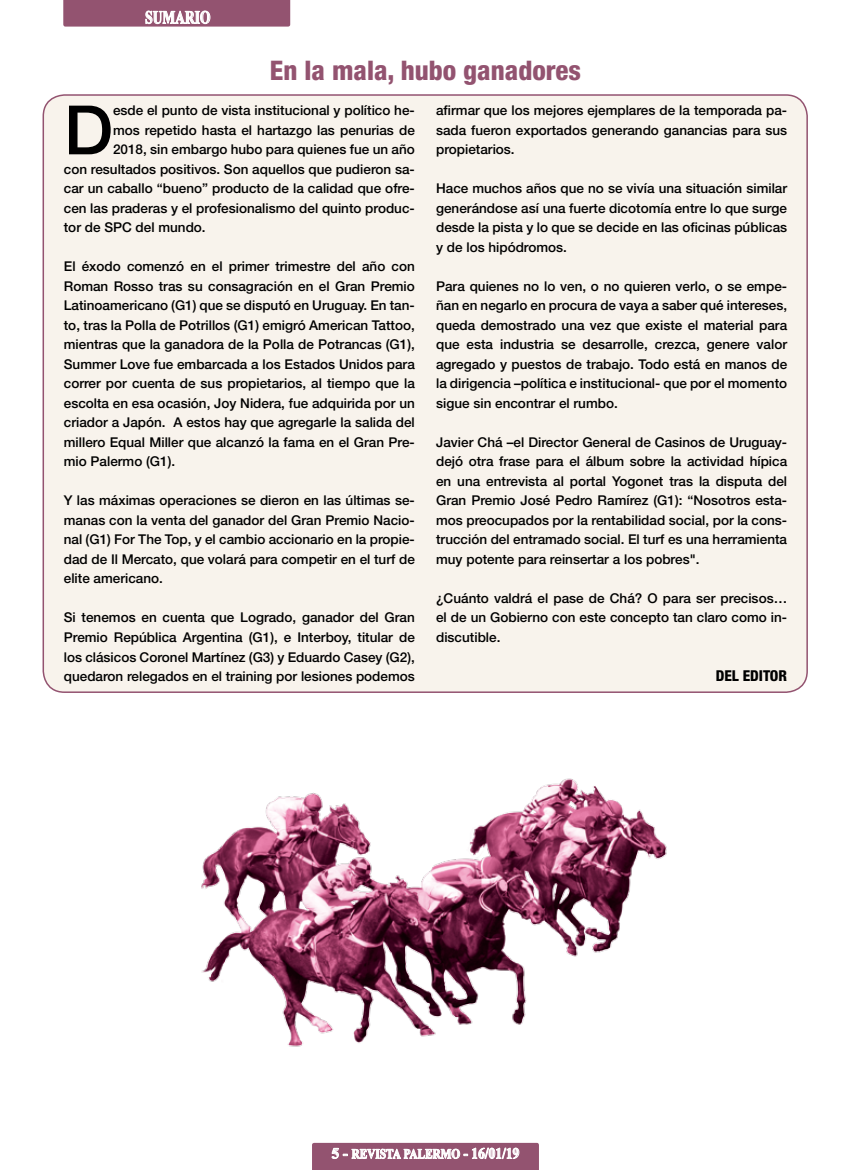
<style>
.page{position:relative;width:851px;height:1170px;background:#fff}
.page>*{position:absolute;margin:0;border:0;box-sizing:border-box;transform-origin:0 0}
.t1{font:500 68.1px "Helvetica Neue LT Std";color:#000}
.t2{font:800 condensed 27px "Helvetica Neue LT Std";color:#935370}
.t3{font:700 18px "Times New Roman";color:#fff;scale:.75 1}
.t4{font:800 condensed 15px "Helvetica Neue LT Std";color:#000}
.t5{font:500 13.5px/19.5px "Helvetica Neue LT Std";color:#000;text-align:justify}
.t6{font:700 13.5px "Times New Roman";color:#fff;scale:.83 1}
.s1{font-size:15px}
</style>
<div class="page">
<svg style="left:312px;top:1142px;width:227px;height:27px;background:#a6728a"></svg>
<svg style="left:63px;top:0;width:227px;height:27px;background:#9c617c"></svg>
<img style="left:201px;top:778px;width:466px;height:269px">
<div style="left:43px;top:95px;width:764px;height:597px;background:#f8f3ec;border-radius:21px"></div>
<h3 class="t3" style="left:145px;top:5px;width:88px">SUMARIO</h3>
<h2 class="t2" style="left:270px;top:54px;width:312px">En la mala, hubo ganadores</h2>
<h1 class="t1" style="left:64px;top:89px;width:51px">D</h1>
<p class="t5" style="left:113px;top:101px;width:303px">esde el punto de vista institucional y político he-</p>
<p class="t5" style="left:113px;top:120px;width:303px">mos repetido hasta el hartazgo las penurias de</p>
<p class="t5" style="left:113px;top:140px;width:303px">2018, sin embargo hubo para quienes fue un año</p>
<p class="t5" style="left:64px;top:159px;width:352px">con resultados positivos. Son aquellos que pudieron sa-</p>
<p class="t5" style="left:64px;top:179px;width:352px">car un caballo “bueno” producto de la calidad que ofre-</p>
<p class="t5" style="left:64px;top:198px;width:352px">cen las praderas y el profesionalismo del quinto produc-</p>
<p class="t5" style="left:64px;top:218px;width:143px">tor de SPC del mundo.</p>
<p class="t5" style="left:64px;top:257px;width:352px">El éxodo comenzó en el primer trimestre del año con Roman Rosso tras su consagración en el Gran Premio Latinoamericano (G1) que se disputó en Uruguay. En tan&shy;to, tras la Polla de Potrillos (G1) emigró American Tattoo, mientras que la ganadora de la Polla de Potrancas (G1), Summer Love fue embarcada a los Estados Unidos para correr por cuenta de sus propietarios, al tiempo que la escolta en esa ocasión, Joy Nidera, fue adquirida por un criador a Japón. A estos hay que agregarle la salida del millero Equal Miller que alcanzó la fama en el Gran Pre&shy;mio Palermo (G1).</p>
<p class="t5" style="left:64px;top:490px;width:352px">Y las máximas operaciones se dieron en las últimas se&shy;manas con la venta del ganador del Gran Premio Nacio&shy;nal (G1) For The Top, y el cambio accionario en la propie&shy;dad de Il Mercato, que volará para competir en el turf de elite americano.</p>
<p class="t5" style="left:64px;top:607px;width:352px">Si tenemos en cuenta que Logrado, ganador del Gran Premio República Argentina (G1), e Interboy, titular de los clásicos Coronel Martínez (G3) y Eduardo Casey (G2), quedaron relegados en el training por lesiones podemos</p>
<p class="t5" style="left:436px;top:100px;width:352px">afirmar que los mejores ejemplares de la temporada pa&shy;sada fueron exportados generando ganancias para sus propietarios.</p>
<p class="t5" style="left:436px;top:178px;width:352px">Hace muchos años que no se vivía una situación similar generándose así una fuerte dicotomía entre lo que surge desde la pista y lo que se decide en las oficinas públicas y de los hipódromos.</p>
<p class="t5" style="left:436px;top:276px;width:352px">Para quienes no lo ven, o no quieren verlo, o se empe&shy;ñan en negarlo en procura de vaya a saber qué intereses, queda demostrado una vez que existe el material para que esta industria se desarrolle, crezca, genere valor agregado y puestos de trabajo. Todo está en manos de la dirigencia –política e institucional- que por el momento sigue sin encontrar el rumbo.</p>
<p class="t5" style="left:436px;top:432px;width:352px">Javier Chá –el Director General de Casinos de Uruguay&shy;dejó otra frase para el álbum sobre la actividad hípica en una entrevista al portal Yogonet tras la disputa del Gran Premio José Pedro Ramírez (G1): “Nosotros esta&shy;mos preocupados por la rentabilidad social, por la cons&shy;trucción del entramado social. El turf es una herramienta muy potente para reinsertar a los pobres".</p>
<p class="t5" style="left:436px;top:588px;width:352px">¿Cuánto valdrá el pase de Chá? O para ser precisos… el de un Gobierno con este concepto tan claro como in&shy;discutible.</p>
<p class="t4" style="left:715px;top:666px;width:73px">DEL EDITOR</p>
<p class="t6" style="left:331px;top:1144px;width:228px"><span class="s1">5 -</span> REVISTA PALERMO <span class="s1">- 16/01/19</span></p>
</div>
